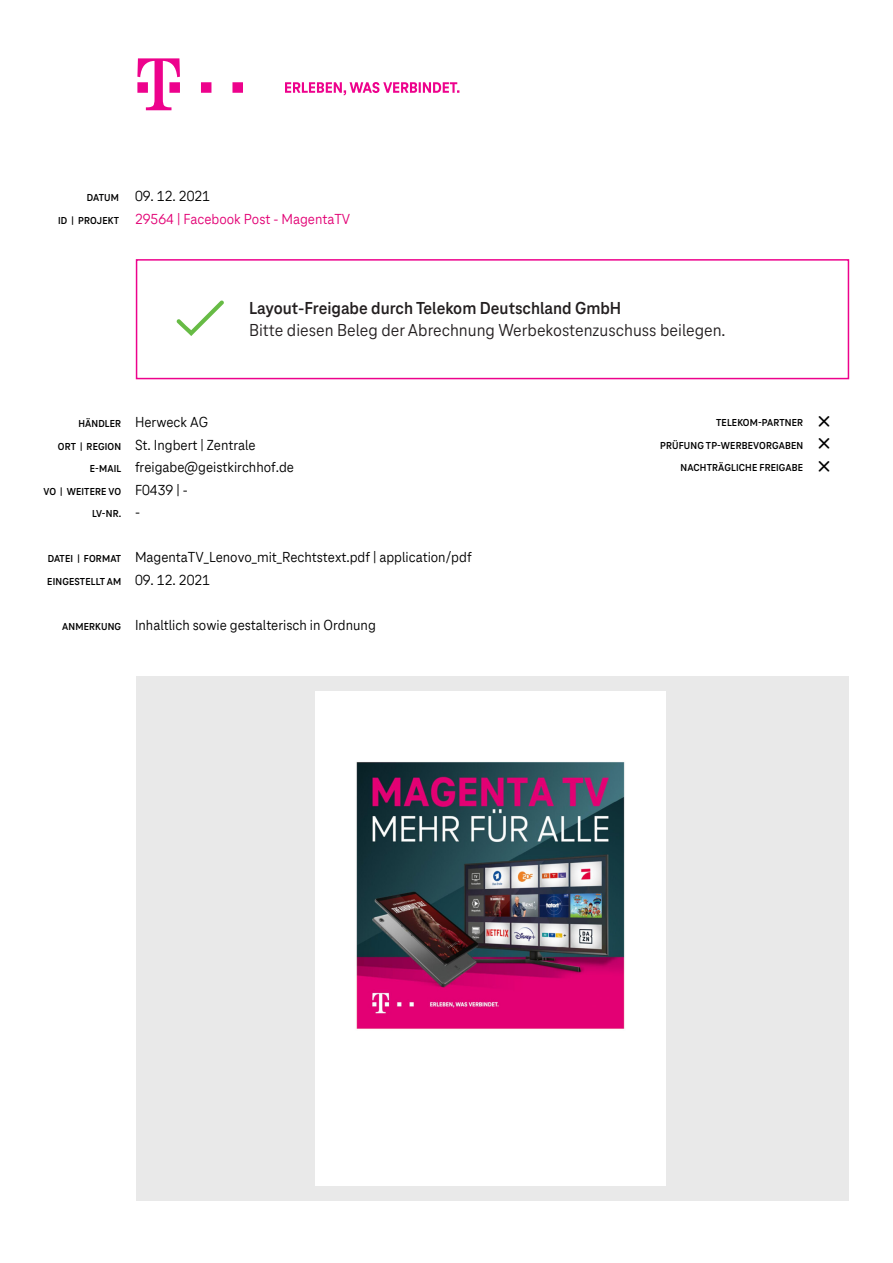
<style>
.page{position:relative;width:893px;height:1263px;background:#fff}
.page>*{position:absolute;margin:0;border:0;box-sizing:border-box;transform-origin:0 0}
.t1{font:18px "Tele Neo";color:#231f20}
.t2{font:700 18px "Tele Neo";color:#231f20}
.t3{font:15px/22.5px "Tele Neo Office";color:#000}
.t4{font:15px "Tele Neo Office";color:#e20074}
.t5{font:700 10.5px/22.5px "Tele Neo";letter-spacing:.015em;color:#000001;text-align:right}
</style>
<div class="page">
<div style="left:136px;top:676px;width:712px;height:524px;background:#e9e9e9"></div>
<div style="left:136px;top:259px;width:713px;height:120px;border:2px solid #ed028c"></div>
<svg style="left:285px;top:82px;width:174px;height:13px"></svg>
<svg style="left:137px;top:58px;width:43px;height:52px"></svg>
<svg style="left:201px;top:82px;width:10px;height:11px"></svg>
<svg style="left:232px;top:82px;width:11px;height:11px"></svg>
<img style="left:316px;top:691px;width:349px;height:494px">
<p class="t5" style="left:58px;top:186px;width:62px">DATUM<br>ID | PROJEKT</p>
<p class="t3" style="left:135px;top:185px;width:77px">09. 12. 2021</p>
<p class="t4" style="left:135px;top:210px;width:217px">29564 | Facebook Post - MagentaTV</p>
<p class="t2" style="left:249px;top:298px;width:374px">Layout-Freigabe durch Telekom Deutschland GmbH</p>
<p class="t1" style="left:249px;top:320px;width:478px">Bitte diesen Beleg der Abrechnung Werbekostenzuschuss beilegen.</p>
<p class="t5" style="left:43px;top:413px;width:79px">HÄNDLER<br>ORT | REGION<br>E-MAIL<br>VO | WEITERE VO<br>LV-NR.</p>
<p class="t5" style="left:47px;top:548px;width:75px;text-align:left">DATEI | FORMAT<br>EINGESTELLT AM</p>
<p class="t5" style="left:62px;top:615px;width:61px">ANMERKUNG</p>
<p class="t3" style="left:135px;top:411px;width:161px">Herweck AG<br>St. Ingbert | Zentrale freigabe@geistkirchhof.de<br>F0439 | -<br>-</p>
<p class="t3" style="left:135px;top:546px;width:338px">MagentaTV_Lenovo_mit_Rechtstext.pdf | application/pdf</p>
<p class="t3" style="left:135px;top:569px;width:77px">09. 12. 2021</p>
<p class="t3" style="left:135px;top:614px;width:242px">Inhaltlich sowie gestalterisch in Ordnung</p>
<p class="t5" style="left:660px;top:412px;width:145px">TELEKOM-PARTNER<br>PRÜFUNG TP-WERBEVORGABEN<br>NACHTRÄGLICHE FREIGABE</p>
</div>
